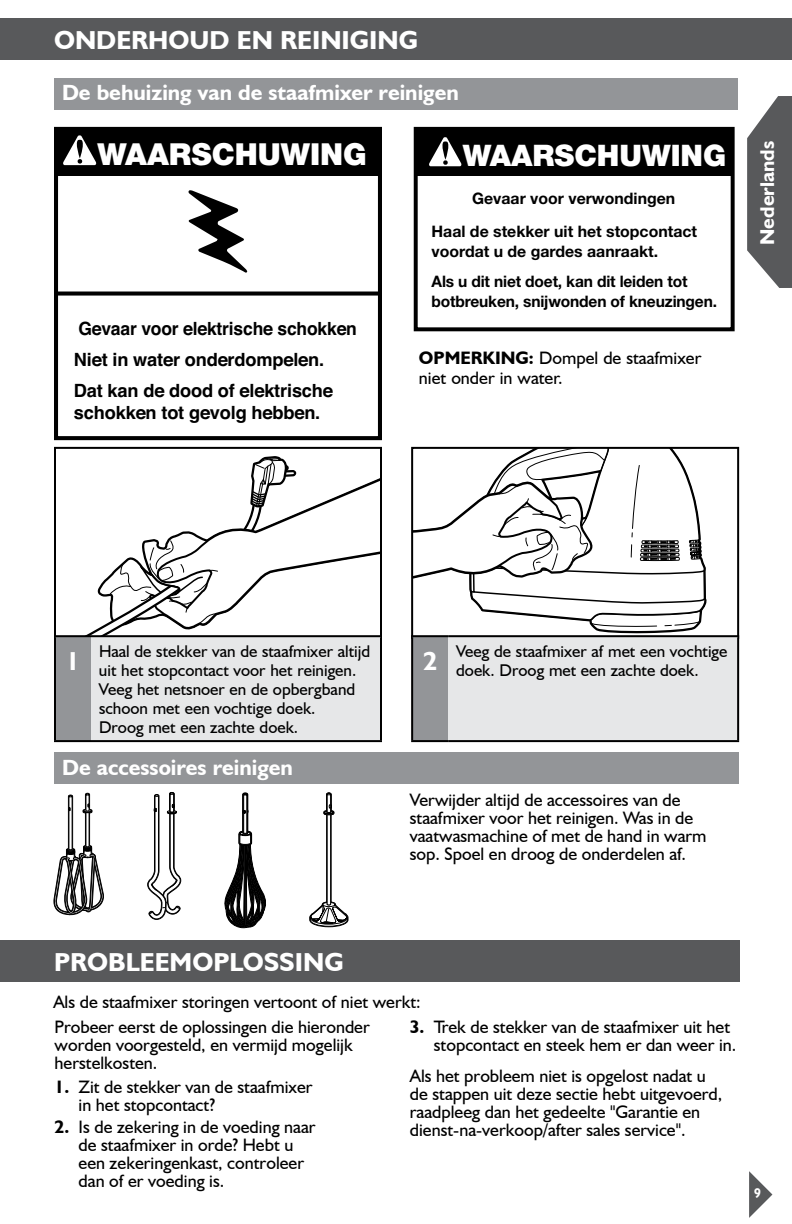
<style>
.page{position:relative;width:792px;height:1224px;background:#fff}
.page>*{position:absolute;margin:0;border:0;box-sizing:border-box;transform-origin:0 0}
.t1{font:900 30.4px "Helvetica Neue LT Std";color:#fff}
.t2{font:900 29.8px "Helvetica Neue LT Std";color:#fff}
.t3{font:700 26px "Humanist 521 BT";color:#fff}
.t4{font:700 22px "Humanist 521 BT";color:#fff}
.t5{font:700 20px "Humanist 521 BT";color:#fff}
.t6{font:700 18.2px/31.4px "Helvetica";letter-spacing:-.01em;color:#000;scale:.96 1}
.t7{font:700 18.2px "Helvetica";letter-spacing:-.01em;color:#000}
.t8{font:18px/18px "Humanist 521 BT";color:#000}
.t9{font:700 18px "Humanist 521 BT";color:#000}
.t10{font:17px/19px "Humanist 521 BT";color:#000}
.t11{font:700 15.8px/33.6px "Helvetica Neue LT Std";color:#000}
.t12{font:700 14px "Humanist 521 BT";color:#fff;scale:.9 1}
.s1{font-weight:700}
</style>
<div class="page">
<svg style="left:749px;top:1171px;width:23px;height:47px"></svg>
<svg style="left:747px;top:96px;width:45px;height:192px;background:#707173"></svg>
<div style="left:0;top:18px;width:792px;height:42px;background:#58595b"></div>
<div style="left:54px;top:127px;width:328px;height:313px;border:4px solid #000"></div>
<div style="left:56px;top:129px;width:324px;height:47px;background:#000"></div>
<svg style="left:55px;top:292px;width:325px;height:4px"></svg>
<svg style="left:188px;top:190px;width:60px;height:83px"></svg>
<svg style="left:63px;top:135px;width:34px;height:30px"></svg>
<svg style="left:309px;top:792px;width:40px;height:135px"></svg>
<svg style="left:147px;top:792px;width:34px;height:128px"></svg>
<div style="left:54px;top:78px;width:684px;height:32px;background:#939598"></div>
<div style="left:54px;top:752px;width:685px;height:32px;background:#939598"></div>
<svg style="left:414px;top:450px;width:292px;height:184px"></svg>
<div style="left:411px;top:447px;width:328px;height:192px;border:2px solid #000"></div>
<svg style="left:86px;top:456px;width:293px;height:179px"></svg>
<div style="left:54px;top:447px;width:328px;height:192px;border:2px solid #000"></div>
<div style="left:55px;top:636px;width:36px;height:105px;background:#939598"></div>
<div style="left:91px;top:636px;width:290px;height:105px;background:#e6e7e8"></div>
<hr style="left:54px;top:635px;width:37px;height:2px;background:#000">
<hr style="left:54px;top:637px;width:2px;height:103px;background:#000">
<hr style="left:91px;top:635px;width:291px;height:2px;background:#000">
<hr style="left:380px;top:637px;width:2px;height:103px;background:#000">
<hr style="left:54px;top:740px;width:37px;height:2px;background:#000">
<hr style="left:91px;top:740px;width:291px;height:2px;background:#000">
<svg style="left:53px;top:793px;width:51px;height:122px"></svg>
<svg style="left:224px;top:792px;width:42px;height:136px"></svg>
<div style="left:0;top:940px;width:739px;height:42px;background:#58595b"></div>
<div style="left:412px;top:636px;width:36px;height:105px;background:#939598"></div>
<div style="left:448px;top:636px;width:290px;height:105px;background:#e6e7e8"></div>
<hr style="left:411px;top:635px;width:37px;height:2px;background:#000">
<hr style="left:411px;top:637px;width:2px;height:103px;background:#000">
<hr style="left:448px;top:635px;width:291px;height:2px;background:#000">
<hr style="left:737px;top:637px;width:2px;height:103px;background:#000">
<hr style="left:411px;top:740px;width:37px;height:2px;background:#000">
<hr style="left:448px;top:740px;width:291px;height:2px;background:#000">
<div style="left:414px;top:127px;width:321px;height:204px;border:4px solid #000"></div>
<div style="left:415px;top:130px;width:317px;height:46px;background:#000"></div>
<svg style="left:429px;top:137px;width:33px;height:29px"></svg>
<h3 class="t3" style="left:54px;top:24px;width:243px">On derhoud en reiniging</h3>
<p class="t4" style="left:62px;top:79px;width:398px">De behuizing van de staafmixer reinigen</p>
<h1 class="t1" style="left:98px;top:136px;width:271px">WAARSCHUWING</h1>
<p class="t6" style="left:74px;top:313px;width:296px">Gevaar voor elektrische schokken<br>Niet in water onderdompelen.<br>Dat kan de dood of elektrische</p>
<p class="t7" style="left:74px;top:398px;width:248px">schokken tot gevolg hebben.</p>
<h2 class="t2" style="left:463px;top:138px;width:265px">WAARSCHUWING</h2>
<p class="t11" style="left:432px;top:181px;width:267px;text-indent:41px">Gevaar voor verwondingen<br>Haal de stekker uit het stopcontact</p>
<p class="t11" style="left:432px;top:236px;width:258px;line-height:29.8px">voordat u de gardes aanraakt.<br>Als u dit niet doet, kan dit leiden tot</p>
<p class="t11" style="left:432px;top:284px;width:287px">botbreuken, snijwonden of kneuzingen.</p>
<p class="t8" style="left:419px;top:347px;width:284px;line-height:20px;text-indent:41px"><span class="s1">ERKING:</span> Dompel de staafmixer niet onder in water.</p>
<p class="t9" style="left:419px;top:347px;width:15px">OPM</p>
<p class="t5" style="left:755px;top:245px;width:105px;rotate:-90deg">Nederlands</p>
<h3 class="t3" style="left:66px;top:645px;width:16px">1</h3>
<p class="t10" style="left:99px;top:641px;width:273px">Haal de stekker van de staafmixer altijd uit het stopcontact voor het reinigen.<br>Veeg het netsnoer en de opbergband schoon met een vochtige doek.<br>Droog met een zachte doek.</p>
<p class="t4" style="left:62px;top:753px;width:232px">De accessoires reinigen</p>
<h3 class="t3" style="left:423px;top:645px;width:16px">2</h3>
<p class="t10" style="left:456px;top:641px;width:273px">Veeg de staafmixer af met een vochtige doek. Droog met een zachte doek.</p>
<p class="t8" style="left:410px;top:791px;width:298px">Verwijder altijd de accessoires van de staafmixer voor het reinigen. Was in de vaatwasmachine of met de hand in warm sop. Spoel en droog de onderdelen af.</p>
<h3 class="t3" style="left:54px;top:946px;width:70px">Problee</h3>
<h3 class="t3" style="left:170px;top:946px;width:111px">moplossing</h3>
<p class="t8" style="left:53px;top:992px;width:369px">Als de staafmixer storingen vertoont of niet werkt:</p>
<p class="t8" style="left:55px;top:1018px;width:317px">Probeer eerst de oplossingen die hieronder worden voorgesteld, en vermijd mogelijk herstelkosten.</p>
<p class="t8" style="left:79px;top:1078px;width:236px;text-indent:-24px"><span class="s1">1.</span> Zit de stekker van de staafmixer in het stopcontact?</p>
<p class="t8" style="left:79px;top:1118px;width:239px;text-indent:-24px"><span class="s1">2.</span> Is de zekering in de voeding naar de staafmixer in orde? Hebt u een zekeringenkast, controleer dan of er voeding is.</p>
<p class="t8" style="left:434px;top:1018px;width:304px;text-indent:-24px"><span class="s1">3.</span> Trek de stekker van de staafmixer uit het stopcontact en steek hem er dan weer in.</p>
<p class="t8" style="left:410px;top:1067px;width:314px">Als het probleem niet is opgelost nadat u de stappen uit deze sectie hebt uitgevoerd, raadpleeg dan het gedeelte "Garantie en dienst-na-verkoop/after sales service".</p>
<p class="t12" style="left:754px;top:1185px;width:9px">9</p>
</div>
